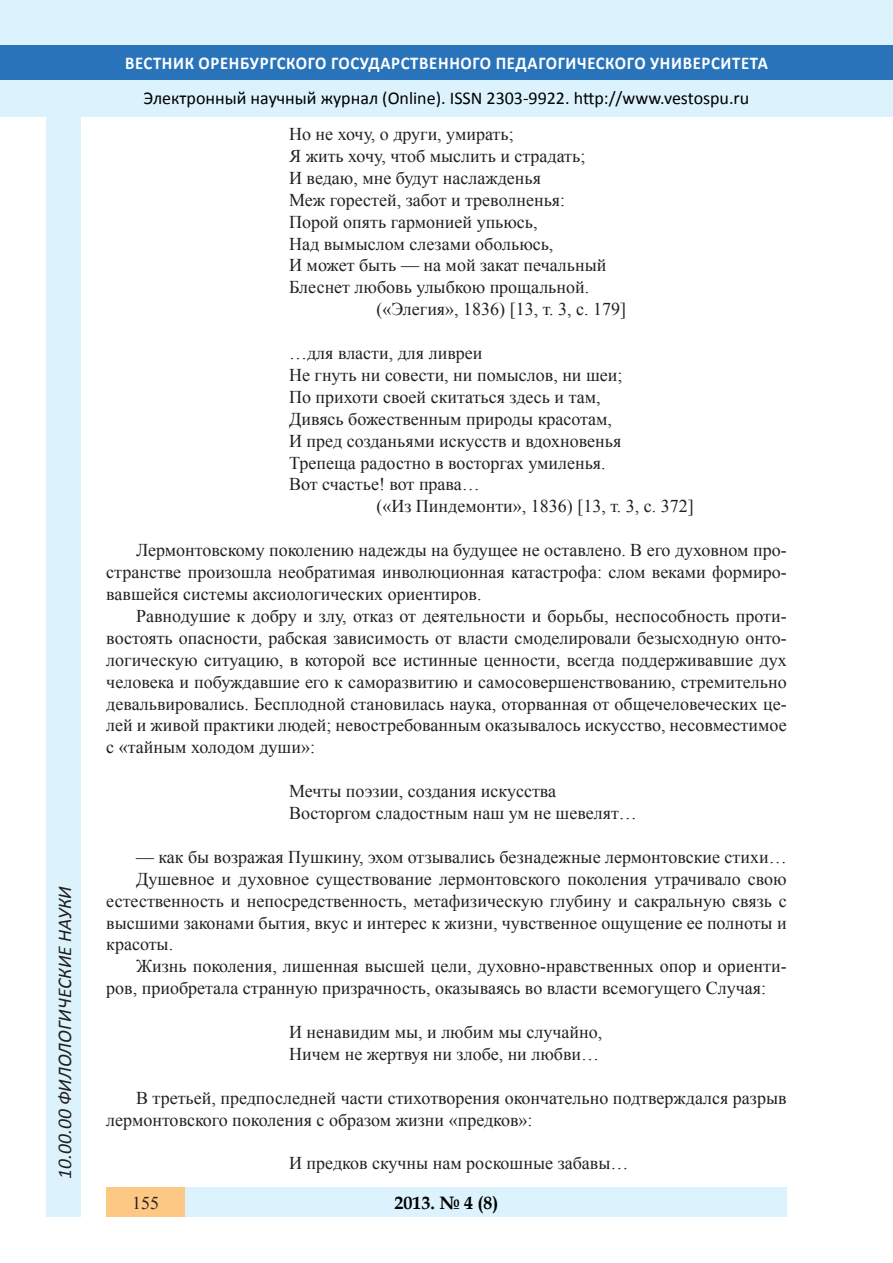
<style>
.page{position:relative;width:893px;height:1263px;background:#fff}
.page>*{position:absolute;margin:0;border:0;box-sizing:border-box;transform-origin:0 0}
.t1{font:italic 19.5px "Calibri";color:#231f20}
.Стиль2{font:18px/21.9px "Times New Roman";color:#231f20;text-align:justify}
.t2{font:18px "Calibri";color:#000}
.t3{font:700 18px "Calibri";letter-spacing:.04em;color:#fff;scale:.93 1}
.t4{font:700 18px "Book Antiqua";color:#000}
</style>
<div class="page">
<div style="left:0;top:0;width:893px;height:116px;background:#dcf2fc"></div>
<div style="left:0;top:45px;width:893px;height:34px;background:#2873ba"></div>
<div style="left:47px;top:116px;width:34px;height:1101px;background:#dcf2fc"></div>
<div style="left:106px;top:1188px;width:681px;height:29px;background:#dcf2fc"></div>
<div style="left:106px;top:1188px;width:79px;height:29px;background:#fdc784"></div>
<p class="t1" style="left:51px;top:1179px;width:294px;rotate:-90deg">10.00.00 ФИЛОЛОГИЧЕСКИЕ НАУКИ</p>
<p class="t3" style="left:125px;top:50px;width:693px">ВЕСТНИК ОРЕНБУРГСКОГО ГОСУДАРСТВЕННОГО ПЕДАГОГИЧЕСКОГО УНИВЕРСИТЕТА</p>
<p class="t2" style="left:144px;top:85px;width:607px">Электронный научный журнал (Online). ISSN 2303-9922. http://www.vestospu.ru</p>
<p class="Стиль2" style="left:289px;top:122px;width:226px">Но не хочу, о други, умирать;</p>
<p class="Стиль2" style="left:289px;top:144px;width:298px">Я жить хочу, чтоб мыслить и страдать;</p>
<p class="Стиль2" style="left:289px;top:166px;width:253px">И ведаю, мне будут наслажденья</p>
<p class="Стиль2" style="left:289px;top:188px;width:278px">Меж горестей, забот и треволненья:</p>
<p class="Стиль2" style="left:289px;top:210px;width:250px">Порой опять гармонией упьюсь,</p>
<p class="Стиль2" style="left:289px;top:232px;width:266px">Над вымыслом слезами обольюсь,</p>
<p class="Стиль2" style="left:289px;top:254px;width:319px">И может быть — на мой закат печальный</p>
<p class="Стиль2" style="left:289px;top:276px;width:302px">Блеснет любовь улыбкою прощальной.</p>
<p class="Стиль2" style="left:376px;top:298px;width:251px">(«Элегия», 1836) [13, т. 3, с. 179]</p>
<p class="Стиль2" style="left:289px;top:341px;width:195px">…для власти, для ливреи</p>
<p class="Стиль2" style="left:289px;top:363px;width:335px">Не гнуть ни совести, ни помыслов, ни шеи;</p>
<p class="Стиль2" style="left:289px;top:385px;width:313px">По прихоти своей скитаться здесь и там,</p>
<p class="Стиль2" style="left:289px;top:407px;width:324px">Дивясь божественным природы красотам,</p>
<p class="Стиль2" style="left:289px;top:429px;width:334px">И пред созданьями искусств и вдохновенья</p>
<p class="Стиль2" style="left:289px;top:451px;width:318px">Трепеща радостно в восторгах умиленья.</p>
<p class="Стиль2" style="left:289px;top:473px;width:192px">Вот счастье! вот права…</p>
<p class="Стиль2" style="left:376px;top:495px;width:319px">(«Из Пиндемонти», 1836) [13, т. 3, с. 372]</p>
<p class="Стиль2" style="left:106px;top:539px;width:682px;text-indent:30px">Лермонтовскому поколению надежды на будущее не оставлено. В его духовном про&shy;странстве произошла необратимая инволюционная катастрофа: слом веками формиро&shy;вавшейся системы аксиологических ориентиров.</p>
<p class="Стиль2" style="left:106px;top:604px;width:682px;text-indent:30px">Равнодушие к добру и злу, отказ от деятельности и борьбы, неспособность проти&shy;востоять опасности, рабская зависимость от власти смоделировали безысходную онто&shy;логическую ситуацию, в которой все истинные ценности, всегда поддерживавшие дух человека и побуждавшие его к саморазвитию и самосовершенствованию, стремительно девальвировались. Бесплодной становилась наука, оторванная от общечеловеческих це&shy;лей и живой практики людей; невостребованным оказывалось искусство, несовместимое с «тайным холодом души»:</p>
<p class="Стиль2" style="left:289px;top:779px;width:268px">Мечты поэзии, создания искусства</p>
<p class="Стиль2" style="left:289px;top:801px;width:349px">Восторгом сладостным наш ум не шевелят…</p>
<p class="Стиль2" style="left:136px;top:845px;width:652px">— как бы возражая Пушкину, эхом отзывались безнадежные лермонтовские стихи…</p>
<p class="Стиль2" style="left:106px;top:867px;width:682px;text-indent:30px">Душевное и духовное существование лермонтовского поколения утрачивало свою естественность и непосредственность, метафизическую глубину и сакральную связь с высшими законами бытия, вкус и интерес к жизни, чувственное ощущение ее полноты и красоты.</p>
<p class="Стиль2" style="left:106px;top:955px;width:682px;text-indent:30px">Жизнь поколения, лишенная высшей цели, духовно-нравственных опор и ориенти&shy;ров, приобретала странную призрачность, оказываясь во власти всемогущего Случая:</p>
<p class="Стиль2" style="left:289px;top:1020px;width:315px">И ненавидим мы, и любим мы случайно,</p>
<p class="Стиль2" style="left:289px;top:1042px;width:311px">Ничем не жертвуя ни злобе, ни любви…</p>
<p class="Стиль2" style="left:106px;top:1086px;width:682px;text-indent:30px">В третьей, предпоследней части стихотворения окончательно подтверждался разрыв лермонтовского поколения с образом жизни «предков»:</p>
<p class="Стиль2" style="left:289px;top:1152px;width:341px">И предков скучны нам роскошные забавы…</p>
<p class="Стиль2" style="left:132px;top:1191px;width:28px">155</p>
<p class="t4" style="left:394px;top:1190px;width:106px">2013. № 4 (8)</p>
</div>
